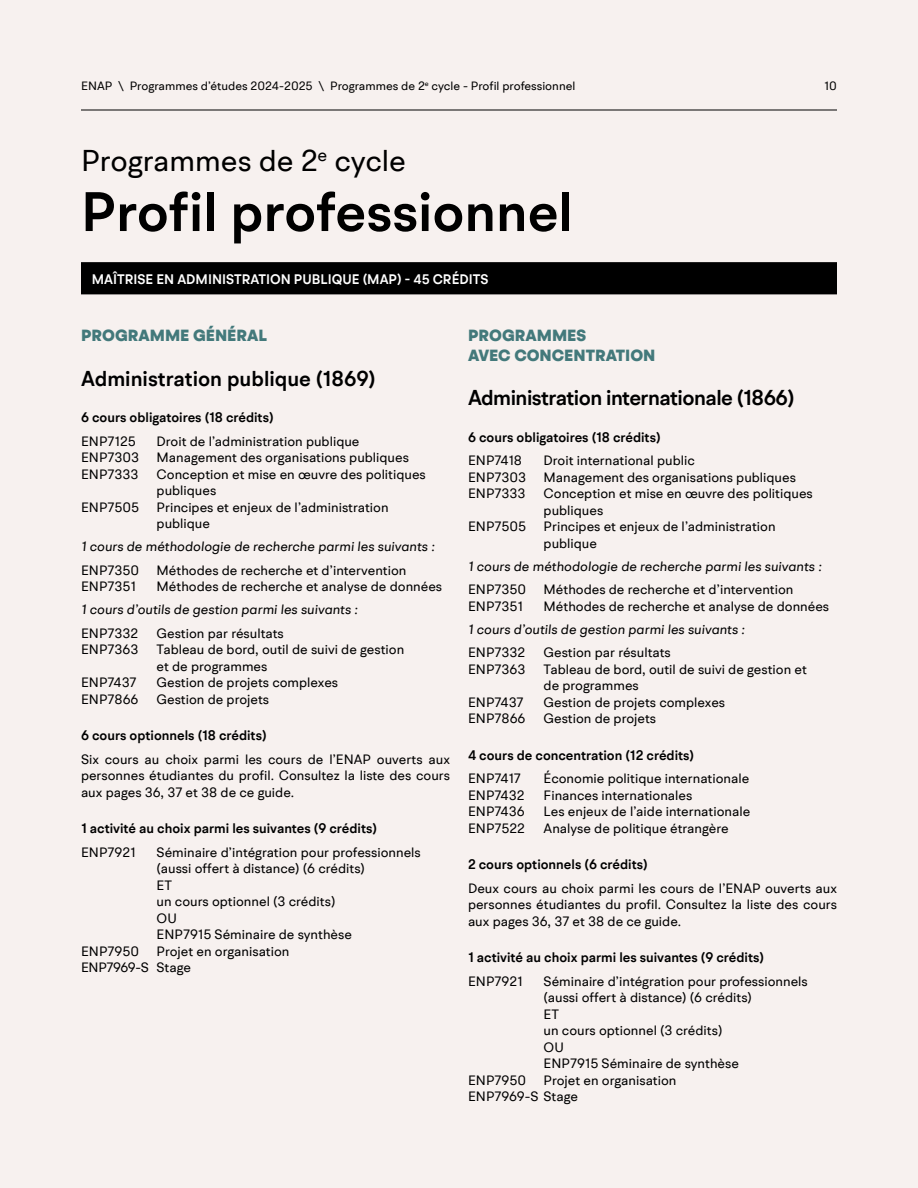
<style>
.page{position:relative;width:918px;height:1188px;background:#f7f1ef}
.page>*{position:absolute;margin:0;border:0;box-sizing:border-box;transform-origin:0 0}
.t1{font:600 55.5px "BR Hendrix";color:#000}
.t2{font:30px "BR Hendrix";color:#000}
.t3{font:600 21px "BR Hendrix";letter-spacing:-.025em;color:#000}
.t4{font:600 21px "BR Hendrix";color:#000}
.t5{font:900 16.5px/19.5px "BR Hendrix";color:#43797b}
.t6{font:13.5px/16.5px "BR Hendrix";color:#000}
.t7{font:600 13.5px "BR Hendrix";color:#000}
.t8{font:italic 13.5px "BR Hendrix";color:#000}
.t9{font:600 13.5px "BR Hendrix";color:#fff}
.t10{font:12px "BR Hendrix";color:#000}
</style>
<div class="page">
<hr style="left:81px;top:110px;width:756px;height:1px;background:#000">
<div style="left:81px;top:262px;width:756px;height:32px;background:#000"></div>
<p class="t10" style="left:81px;top:78px;width:496px">ENAP \ Programmes d’études 2024-2025 \ Programmes de 2<sup>e</sup> cycle - Profil professionnel</p>
<p class="t10" style="left:824px;top:78px;width:14px">10</p>
<h2 class="t2" style="left:81px;top:142px;width:327px">Programmes de 2<sup>e</sup> cycle</h2>
<h1 class="t1" style="left:81px;top:177px;width:493px">Profil professionnel</h1>
<p class="t9" style="left:92px;top:270px;width:398px">MAÎTRISE EN ADMINISTRATION PUBLIQUE (MAP) - 45 CRÉDITS</p>
<p class="t5" style="left:81px;top:326px;width:188px">PROGRAMME GÉNÉRAL</p>
<h3 class="t4" style="left:81px;top:365px;width:296px">Administration publique (1869)</h3>
<p class="t7" style="left:81px;top:409px;width:194px">6 cours obligatoires (18 crédits)</p>
<p class="t6" style="left:81px;top:433px;width:56px">ENP7125</p>
<p class="t6" style="left:157px;top:433px;width:204px">Droit de l’administration publique</p>
<p class="t6" style="left:81px;top:449px;width:60px">ENP7303</p>
<p class="t6" style="left:157px;top:449px;width:254px">Management des organisations publiques</p>
<p class="t6" style="left:81px;top:466px;width:59px">ENP7333</p>
<p class="t6" style="left:157px;top:466px;width:271px">Conception et mise en œuvre des politiques publiques</p>
<p class="t6" style="left:81px;top:499px;width:60px">ENP7505</p>
<p class="t6" style="left:157px;top:499px;width:234px">Principes et enjeux de l’administration publique</p>
<p class="t8" style="left:81px;top:538px;width:355px">1 cours de méthodologie de recherche parmi les suivants :</p>
<p class="t6" style="left:81px;top:562px;width:60px">ENP7350</p>
<p class="t6" style="left:157px;top:562px;width:251px">Méthodes de recherche et d’intervention</p>
<p class="t6" style="left:81px;top:578px;width:56px">ENP7351</p>
<p class="t6" style="left:157px;top:578px;width:287px">Méthodes de recherche et analyse de données</p>
<p class="t8" style="left:81px;top:601px;width:279px">1 cours d’outils de gestion parmi les suivants :</p>
<p class="t6" style="left:81px;top:625px;width:59px">ENP7332</p>
<p class="t6" style="left:157px;top:625px;width:129px">Gestion par résultats</p>
<p class="t6" style="left:81px;top:641px;width:59px">ENP7363</p>
<p class="t6" style="left:157px;top:641px;width:249px">Tableau de bord, outil de suivi de gestion et de programmes</p>
<p class="t6" style="left:81px;top:674px;width:57px">ENP7437</p>
<p class="t6" style="left:157px;top:674px;width:183px">Gestion de projets complexes</p>
<p class="t6" style="left:81px;top:691px;width:59px">ENP7866</p>
<p class="t6" style="left:157px;top:691px;width:114px">Gestion de projets</p>
<p class="t7" style="left:81px;top:727px;width:187px">6 cours optionnels (18 crédits)</p>
<p class="t6" style="left:81px;top:751px;width:371px;text-align:justify">Six cours au choix parmi les cours de l’ENAP ouverts aux personnes étudiantes du profil. Consultez la liste des cours aux pages 36, 37 et 38 de ce guide.</p>
<p class="t7" style="left:81px;top:820px;width:298px">1 activité au choix parmi les suivantes (9 crédits)</p>
<p class="t6" style="left:81px;top:844px;width:56px">ENP7921</p>
<p class="t6" style="left:157px;top:844px;width:266px">Séminaire d’intégration pour professionnels (aussi offert à distance) (6 crédits)<br>ET<br>un cours optionnel (3 crédits)<br>OU<br>ENP7915 Séminaire de synthèse</p>
<p class="t6" style="left:81px;top:943px;width:60px">ENP7950</p>
<p class="t6" style="left:81px;top:943px;width:210px;text-indent:76px">Projet en organisation<br>ENP7969-S Stage</p>
<p class="t5" style="left:468px;top:326px;width:189px">PROGRAMMES<br>AVEC CONCENTRATION</p>
<h3 class="t3" style="left:468px;top:385px;width:328px">Administration internationale (1866)</h3>
<p class="t7" style="left:468px;top:429px;width:194px">6 cours obligatoires (18 crédits)</p>
<p class="t6" style="left:468px;top:452px;width:56px">ENP7418</p>
<p class="t6" style="left:544px;top:452px;width:153px">Droit international public</p>
<p class="t6" style="left:468px;top:469px;width:60px">ENP7303</p>
<p class="t6" style="left:544px;top:469px;width:254px">Management des organisations publiques</p>
<p class="t6" style="left:468px;top:485px;width:59px">ENP7333</p>
<p class="t6" style="left:544px;top:485px;width:271px">Conception et mise en œuvre des politiques publiques</p>
<p class="t6" style="left:468px;top:518px;width:60px">ENP7505</p>
<p class="t6" style="left:544px;top:518px;width:234px">Principes et enjeux de l’administration publique</p>
<p class="t8" style="left:468px;top:558px;width:355px">1 cours de méthodologie de recherche parmi les suivants :</p>
<p class="t6" style="left:468px;top:581px;width:60px">ENP7350</p>
<p class="t6" style="left:544px;top:581px;width:251px">Méthodes de recherche et d’intervention</p>
<p class="t6" style="left:468px;top:598px;width:56px">ENP7351</p>
<p class="t6" style="left:544px;top:598px;width:287px">Méthodes de recherche et analyse de données</p>
<p class="t8" style="left:468px;top:621px;width:279px">1 cours d’outils de gestion parmi les suivants :</p>
<p class="t6" style="left:468px;top:644px;width:59px">ENP7332</p>
<p class="t6" style="left:544px;top:644px;width:129px">Gestion par résultats</p>
<p class="t6" style="left:468px;top:661px;width:59px">ENP7363</p>
<p class="t6" style="left:544px;top:661px;width:265px">Tableau de bord, outil de suivi de gestion et de programmes</p>
<p class="t6" style="left:468px;top:694px;width:57px">ENP7437</p>
<p class="t6" style="left:544px;top:694px;width:183px">Gestion de projets complexes</p>
<p class="t6" style="left:468px;top:710px;width:59px">ENP7866</p>
<p class="t6" style="left:544px;top:710px;width:114px">Gestion de projets</p>
<p class="t7" style="left:468px;top:747px;width:228px">4 cours de concentration (12 crédits)</p>
<p class="t6" style="left:468px;top:770px;width:54px">ENP7417</p>
<p class="t6" style="left:544px;top:770px;width:207px">Économie politique internationale</p>
<p class="t6" style="left:468px;top:787px;width:58px">ENP7432</p>
<p class="t6" style="left:544px;top:787px;width:150px">Finances internationales</p>
<p class="t6" style="left:468px;top:803px;width:58px">ENP7436</p>
<p class="t6" style="left:544px;top:803px;width:208px">Les enjeux de l’aide internationale</p>
<p class="t6" style="left:468px;top:820px;width:59px">ENP7522</p>
<p class="t6" style="left:544px;top:820px;width:187px">Analyse de politique étrangère</p>
<p class="t7" style="left:468px;top:856px;width:181px">2 cours optionnels (6 crédits)</p>
<p class="t6" style="left:468px;top:880px;width:371px;text-align:justify">Deux cours au choix parmi les cours de l’ENAP ouverts aux personnes étudiantes du profil. Consultez la liste des cours aux pages 36, 37 et 38 de ce guide.</p>
<p class="t7" style="left:468px;top:949px;width:298px">1 activité au choix parmi les suivantes (9 crédits)</p>
<p class="t6" style="left:468px;top:973px;width:56px">ENP7921</p>
<p class="t6" style="left:544px;top:973px;width:266px">Séminaire d’intégration pour professionnels (aussi offert à distance) (6 crédits)<br>ET<br>un cours optionnel (3 crédits)<br>OU<br>ENP7915 Séminaire de synthèse</p>
<p class="t6" style="left:468px;top:1072px;width:60px">ENP7950</p>
<p class="t6" style="left:468px;top:1072px;width:210px;text-indent:76px">Projet en organisation<br>ENP7969-S Stage</p>
</div>
